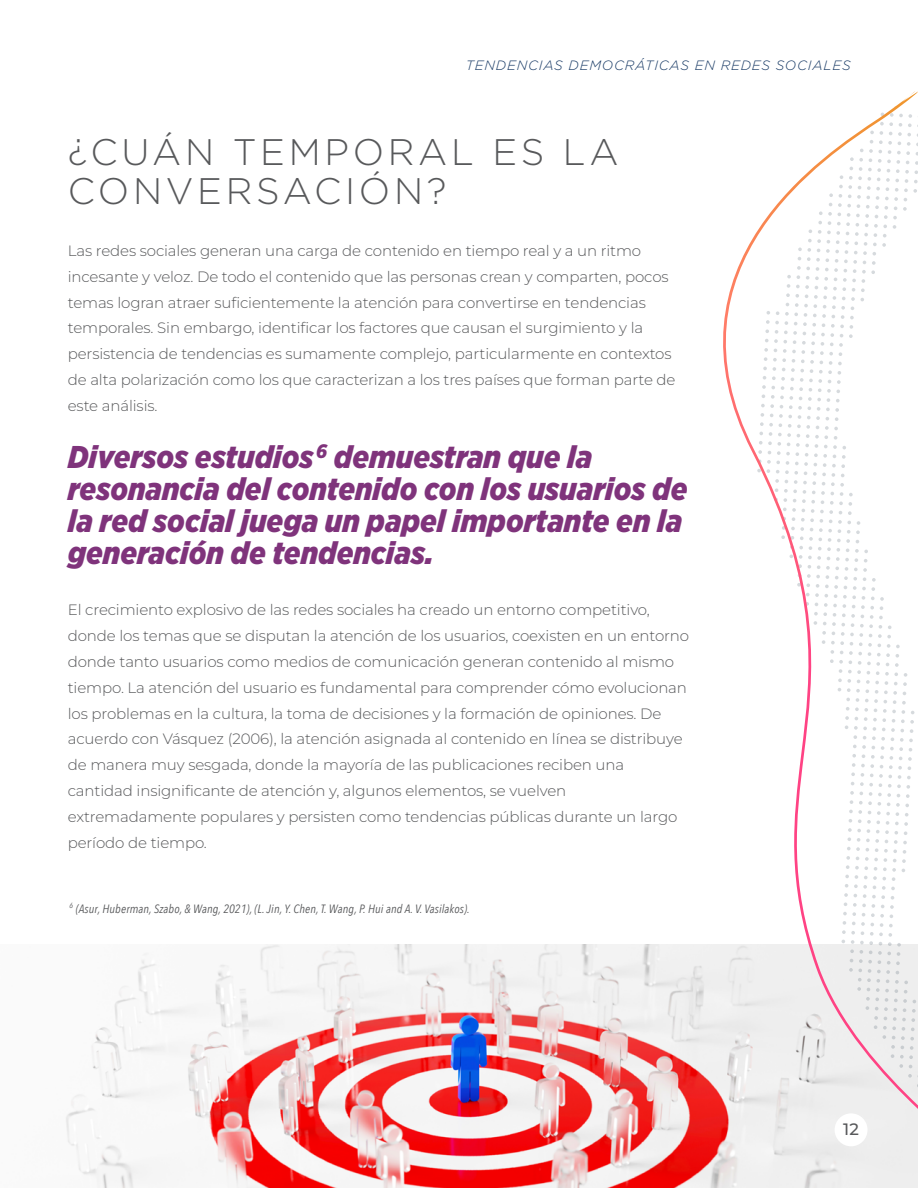
<style>
.page{position:relative;width:918px;height:1188px;background:#fff}
.page>*{position:absolute;margin:0;border:0;box-sizing:border-box;transform-origin:0 0}
.t1{font:300 36.9px/39.3px "Gotham";letter-spacing:.1em;color:#58595b}
.t2{font:italic 900 31.5px/31.8px "Gotham Narrow";color:rgb(95 0 91/.8)}
.t3{font:500 16.5px "Montserrat";color:#58595b}
.t4{font:300 15px/25.8px "Montserrat";letter-spacing:-.01em;color:#58595b}
.t5{font:italic 300 13.5px "Gotham";letter-spacing:.06em;color:#183a65}
.t6{font:italic 12px "Avenir Next Condensed";letter-spacing:.01em;color:#58595b}
</style>
<div class="page">
<img style="left:66px;top:945px;width:852px;height:243px">
<svg style="left:657px;top:91px;width:261px;height:1018px"></svg>
<div style="left:835px;top:1113px;width:33px;height:33px;background:#fff;border-radius:50%"></div>
<p class="t5" style="left:466px;top:57px;width:386px">TENDENCIAS DEMOCRÁTICAS EN REDES SOCIALES</p>
<h1 class="t1" style="left:68px;top:131px;width:552px">¿CUÁN TEMPORAL ES LA<br>CONVERSACIÓN?</h1>
<p class="t4" style="left:68px;top:237px;width:609px">Las redes sociales generan una carga de contenido en tiempo real y a un ritmo incesante y veloz. De todo el contenido que las personas crean y comparten, pocos temas logran atraer suficientemente la atención para convertirse en tendencias temporales. Sin embargo, identificar los factores que causan el surgimiento y la persistencia de tendencias es sumamente complejo, particularmente en contextos de alta polarización como los que caracterizan a los tres países que forman parte de este análisis.</p>
<h2 class="t2" style="left:68px;top:441px;width:621px">Diversos estudios<sup>6</sup> demuestran que la resonancia del contenido con los usuarios de la red social juega un papel importante en la generación de tendencias.</h2>
<p class="t4" style="left:68px;top:597px;width:623px">El crecimiento explosivo de las redes sociales ha creado un entorno competitivo, donde los temas que se disputan la atención de los usuarios, coexisten en un entorno donde tanto usuarios como medios de comunicación generan contenido al mismo tiempo. La atención del usuario es fundamental para comprender cómo evolucionan los problemas en la cultura, la toma de decisiones y la formación de opiniones. De acuerdo con Vásquez (2006), la atención asignada al contenido en línea se distribuye de manera muy sesgada, donde la mayoría de las publicaciones reciben una cantidad insignificante de atención y, algunos elementos, se vuelven extremadamente populares y persisten como tendencias públicas durante un largo período de tiempo.</p>
<p class="t6" style="left:70px;top:902px;width:402px"><sup>6</sup> (Asur, Huberman, Szabo, &amp; Wang, 2021), (L. Jin, Y. Chen, T. Wang, P. Hui and A. V. Vasilakos).</p>
<p class="t3" style="left:843px;top:1119px;width:17px">12</p>
</div>
